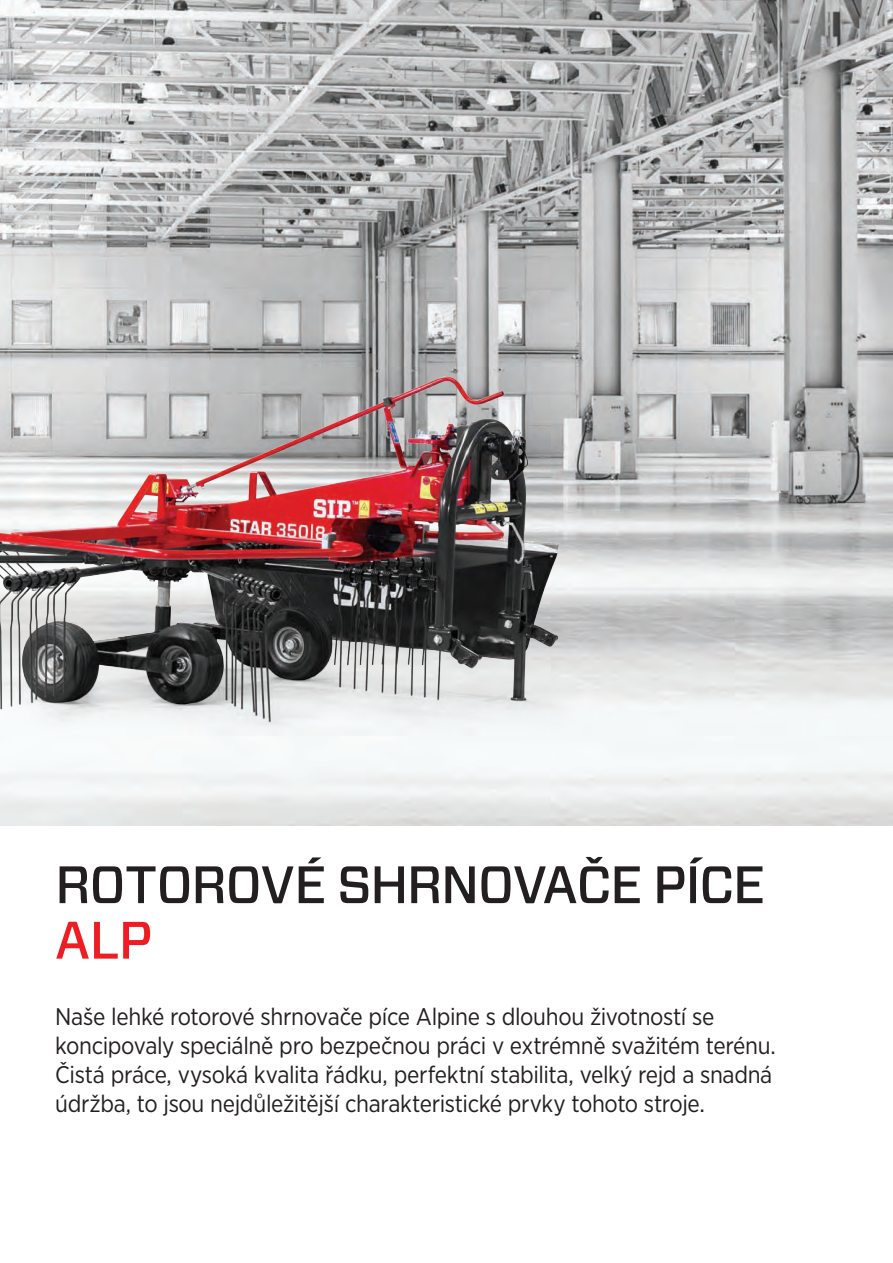
<style>
.page{position:relative;width:893px;height:1263px;background:#fff}
.page>*{position:absolute;margin:0;border:0;box-sizing:border-box;transform-origin:0 0}
.t1{font:500 52.5px "Forza";letter-spacing:-.02em;color:#231f20}
.t2{font:500 52.5px "Forza";color:#ee1d23}
.t3{font:24px/28.8px "Gotham Narrow";letter-spacing:-.015em;color:#231f20}
.s1{font-family:"Forza"}
</style>
<div class="page">
<img style="left:0;top:0;width:893px;height:825px">
<img style="left:0;top:172px;width:604px;height:583px">
<h1 class="t1" style="left:55px;top:850px;width:711px">ROTOROVÉ SHRNOVAČE PÍCE</h1>
<h1 class="t2" style="left:55px;top:905px;width:98px">ALP</h1>
<p class="t3" style="left:55px;top:1002px;width:722px">Naše lehké rotorové shrnovače píce Alpine s dlouhou životností se koncipovaly speciálně pro bezpečnou práci v extrémně svažitém terénu.<br>Čistá práce, vysoká kvalita řádku, perfektní stabilita, velký rejd a snadná údržba, to jsou nejdůležitější charakteristické prvky tohoto stroje<span class="s1">.</span></p>
</div>
